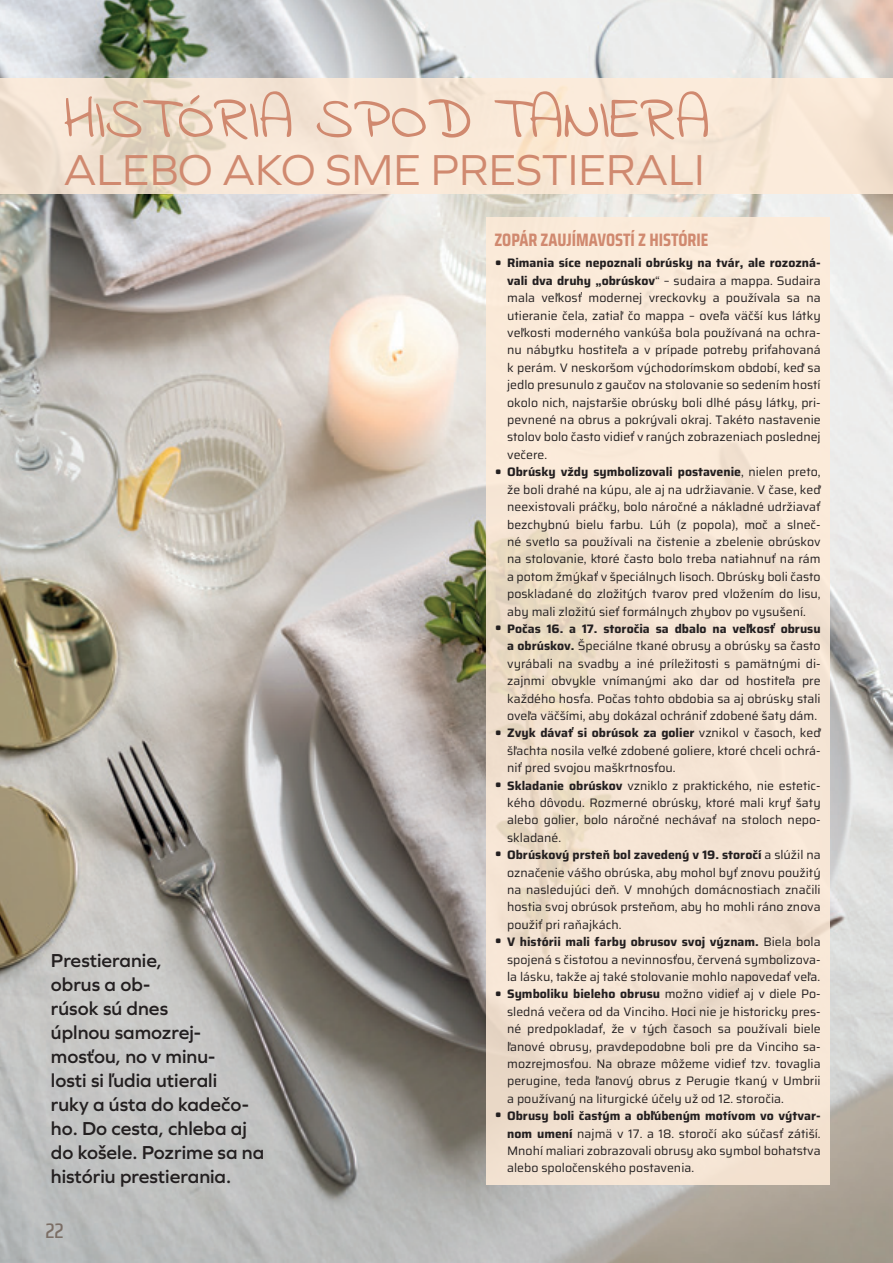
<style>
.page{position:relative;width:893px;height:1263px;background:#fff}
.page>*{position:absolute;margin:0;border:0;box-sizing:border-box;transform-origin:0 0}
.t1{font:60px "Indie Flower";color:#d0896f}
.t2{font:45px "Graphie";color:#d0896f}
.t3{font:500 21px "Saira Condensed";color:#7b6e65}
.t4{font:600 19.5px/24px "Graphie";color:#231f20}
.t5{font:700 18px "Saira Condensed";color:#d0896f}
.t6{font:100 12.3px/17.4px "Saira";color:#231f20;text-align:justify}
.s1{font-size:21px}
</style>
<div class="page">
<img style="left:0;top:0;width:893px;height:1263px">
<svg style="left:486px;top:217px;width:343px;height:967px;background:#f5e4d3"></svg>
<div style="left:0;top:78px;width:892px;height:116px;background:#feebd8"></div>
<h1 class="t1" style="left:64px;top:79px;width:647px">HISTÓRIA SPOD TANIERA</h1>
<h2 class="t2" style="left:64px;top:144px;width:642px">ALEBO AKO SME PRESTIERALI</h2>
<h3 class="t4" style="left:51px;top:948px;width:215px">Prestieranie,<br>obrus a ob-<br>rúsok sú dnes<br>úplnou samozrej&shy;mosťou, no v minu-<br>losti si ľudia utierali<br>ruky a ústa do kadečo&shy;ho. Do cesta, chleba aj do košele. Pozrime sa na históriu prestierania.</h3>
<h3 class="t3" style="left:45px;top:1215px;width:20px">22</h3>
<h3 class="t5" style="left:494px;top:226px;width:216px">ZOPÁR ZAUJÍMAVOSTÍ Z HISTÓRIE</h3>
<p class="t6" style="left:507px;top:254px;width:315px;text-indent:-13px"><span class="s1">•</span> Rimania síce nepoznali obrúsky na tvár, ale rozozná&shy;vali dva druhy „obrúskov“ – sudaira a mappa. Sudaira mala veľkosť modernej vreckovky a používala sa na utieranie čela, zatiaľ čo mappa – oveľa väčší kus látky veľkosti moderného vankúša bola používaná na ochra&shy;nu nábytku hostiteľa a v prípade potreby priťahovaná k perám. V neskoršom východorímskom období, keď sa jedlo presunulo z gaučov na stolovanie so sedením hostí okolo nich, najstaršie obrúsky boli dlhé pásy látky, pri&shy;pevnené na obrus a pokrývali okraj. Takéto nastavenie stolov bolo často vidieť v raných zobrazeniach poslednej večere.</p>
<p class="t6" style="left:507px;top:463px;width:315px;text-indent:-13px"><span class="s1">•</span> Obrúsky vždy symbolizovali postavenie, nielen preto, že boli drahé na kúpu, ale aj na udržiavanie. V čase, keď neexistovali práčky, bolo náročné a nákladné udržiavať bezchybnú bielu farbu. Lúh (z popola), moč a slneč&shy;né svetlo sa používali na čistenie a zbelenie obrúskov na stolovanie, ktoré často bolo treba natiahnuť na rám a potom žmýkať v špeciálnych lisoch. Obrúsky boli často poskladané do zložitých tvarov pred vložením do lisu, aby mali zložitú sieť formálnych zhybov po vysušení.</p>
<p class="t6" style="left:507px;top:619px;width:315px;text-indent:-13px"><span class="s1">•</span> Počas 16. a 17. storočia sa dbalo na veľkosť obrusu a obrúskov. Špeciálne tkané obrusy a obrúsky sa často vyrábali na svadby a iné príležitosti s pamätnými di&shy;zajnmi obvykle vnímanými ako dar od hostiteľa pre každého hosťa. Počas tohto obdobia sa aj obrúsky stali oveľa väčšími, aby dokázal ochrániť zdobené šaty dám.</p>
<p class="t6" style="left:507px;top:724px;width:315px;text-indent:-13px"><span class="s1">•</span> Zvyk dávať si obrúsok za golier vznikol v časoch, keď šľachta nosila veľké zdobené goliere, ktoré chceli ochrá&shy;niť pred svojou maškrtnosťou.</p>
<p class="t6" style="left:507px;top:776px;width:315px;text-indent:-13px"><span class="s1">•</span> Skladanie obrúskov vzniklo z praktického, nie estetic&shy;kého dôvodu. Rozmerné obrúsky, ktoré mali kryť šaty alebo golier, bolo náročné nechávať na stoloch nepo&shy;skladané.</p>
<p class="t6" style="left:507px;top:846px;width:315px;text-indent:-13px"><span class="s1">•</span> Obrúskový prsteň bol zavedený v 19. storočí a slúžil na označenie vášho obrúska, aby mohol byť znovu použitý na nasledujúci deň. V mnohých domácnostiach značili hostia svoj obrúsok prsteňom, aby ho mohli ráno znova použiť pri raňajkách.</p>
<p class="t6" style="left:507px;top:933px;width:315px;text-indent:-13px"><span class="s1">•</span> V histórii mali farby obrusov svoj význam. Biela bola spojená s čistotou a nevinnosťou, červená symbolizova&shy;la lásku, takže aj také stolovanie mohlo napovedať veľa.</p>
<p class="t6" style="left:507px;top:985px;width:315px;text-indent:-13px"><span class="s1">•</span> Symboliku bieleho obrusu možno vidieť aj v diele Po&shy;sledná večera od da Vinciho. Hoci nie je historicky pres&shy;né predpokladať, že v tých časoch sa používali biele ľanové obrusy, pravdepodobne boli pre da Vinciho sa&shy;mozrejmosťou. Na obraze môžeme vidieť tzv. tovaglia perugine, teda ľanový obrus z Perugie tkaný v Umbrii a používaný na liturgické účely už od 12. storočia.</p>
<p class="t6" style="left:507px;top:1107px;width:315px;text-indent:-13px"><span class="s1">•</span> Obrusy boli častým a obľúbeným motívom vo výtvar&shy;nom umení najmä v 17. a 18. storočí ako súčasť zátiší.<br>Mnohí maliari zobrazovali obrusy ako symbol bohatstva alebo spoločenského postavenia.</p>
</div>
